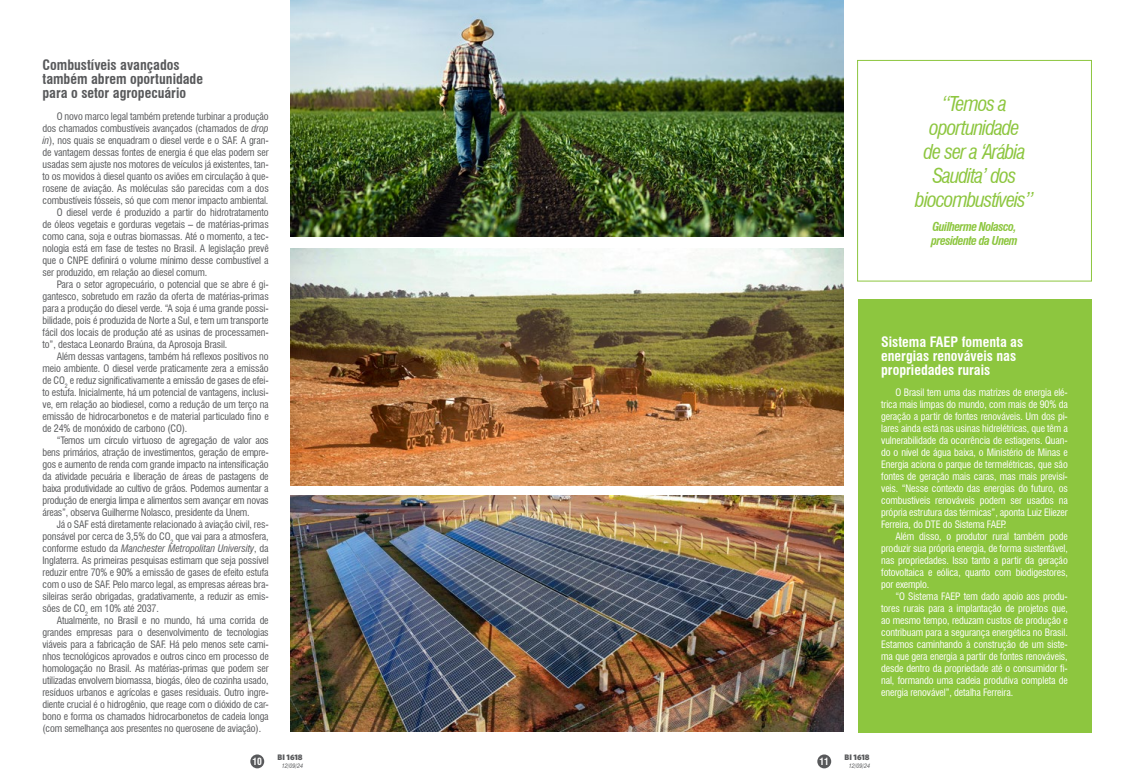
<style>
.page{position:relative;width:1134px;height:780px;background:#fff}
.page>*{position:absolute;margin:0;border:0;box-sizing:border-box;transform-origin:0 0}
.t1{font:italic condensed 20px/24px "Swiss 721 BT";letter-spacing:-.05em;color:#8dc63f;text-align:center}
.t2{font:700 condensed 14px/14px "Swiss 721 BT";color:#58595b}
.t3{font:700 condensed 14px/14px "Swiss 721 BT";color:#fff}
.t4{font:italic 700 condensed 12px/14px "Swiss 721 BT";letter-spacing:-.05em;color:#8dc63f}
.t5{font:condensed 10px "Swiss 721 BT";letter-spacing:-.01em;color:#58595b}
.t6{font:condensed 10px/12px "Swiss 721 BT";letter-spacing:-.01em;color:#fff;text-align:justify}
.t7{font:italic condensed 10px "Swiss 721 BT";letter-spacing:-.01em;color:#58595b}
.t8{font:700 condensed 9.6px "Swiss 721 BT";color:#fff}
.t9{font:900 8px "Whitney HTF";color:#58595b}
.t10{font:italic condensed 6px "Swiss 721 BT";color:#58595b}
.s1{font-style:italic}
.s2{font-style:normal}
</style>
<div class="page">
<div style="left:250px;top:754px;width:14px;height:14px;background:#58595b;border-radius:50%"></div>
<div style="left:817px;top:754px;width:14px;height:14px;background:#58595b;border-radius:50%"></div>
<div style="left:857px;top:60px;width:235px;height:221px;border:1px solid #8dc63f"></div>
<div style="left:857px;top:299px;width:234px;height:433px;background:#8dc63f"></div>
<img style="left:290px;top:495px;width:553px;height:236px">
<img style="left:290px;top:249px;width:553px;height:236px">
<img style="left:290px;top:0;width:553px;height:236px">
<h2 class="t2" style="left:43px;top:58px;width:162px">Combustíveis avançados também abrem oportunidade para o setor agropecuário</h2>
<p class="t5" style="left:57px;top:110px;width:214px">O novo marco legal também pretende turbinar a produção</p>
<p class="t5" style="left:43px;top:122px;width:228px">dos chamados combustíveis avançados (chamados de <span class="s1">drop</span></p>
<p class="t5" style="left:43px;top:134px;width:228px"><span class="s1">in</span>), nos quais se enquadram o diesel verde e o SAF. A gran-</p>
<p class="t5" style="left:43px;top:146px;width:228px">de vantagem dessas fontes de energia é que elas podem ser</p>
<p class="t5" style="left:43px;top:158px;width:228px">usadas sem ajuste nos motores de veículos já existentes, tan-</p>
<p class="t5" style="left:43px;top:170px;width:228px">to os movidos à diesel quanto os aviões em circulação à que-</p>
<p class="t5" style="left:43px;top:182px;width:228px">rosene de aviação. As moléculas são parecidas com a dos</p>
<p class="t5" style="left:43px;top:194px;width:227px">combustíveis fósseis, só que com menor impacto ambiental.</p>
<p class="t5" style="left:57px;top:206px;width:213px">O diesel verde é produzido a partir do hidrotratamento</p>
<p class="t5" style="left:43px;top:218px;width:228px">de óleos vegetais e gorduras vegetais – de matérias-primas</p>
<p class="t5" style="left:43px;top:230px;width:228px">como cana, soja e outras biomassas. Até o momento, a tec-</p>
<p class="t5" style="left:43px;top:242px;width:228px">nologia está em fase de testes no Brasil. A legislação prevê</p>
<p class="t5" style="left:43px;top:254px;width:228px">que o CNPE definirá o volume mínimo desse combustível a</p>
<p class="t5" style="left:43px;top:266px;width:166px">ser produzido, em relação ao diesel comum.</p>
<p class="t5" style="left:57px;top:278px;width:213px">Para o setor agropecuário, o potencial que se abre é gi-</p>
<p class="t5" style="left:43px;top:290px;width:228px">gantesco, sobretudo em razão da oferta de matérias-primas</p>
<p class="t5" style="left:43px;top:302px;width:228px">para a produção do diesel verde. “A soja é uma grande possi-</p>
<p class="t5" style="left:43px;top:314px;width:228px">bilidade, pois é produzida de Norte a Sul, e tem um transporte</p>
<p class="t5" style="left:43px;top:326px;width:228px">fácil dos locais de produção até as usinas de processamen-</p>
<p class="t5" style="left:43px;top:338px;width:186px">to”, destaca Leonardo Braúna, da Aprosoja Brasil.</p>
<p class="t5" style="left:57px;top:350px;width:214px">Além dessas vantagens, também há reflexos positivos no</p>
<p class="t5" style="left:43px;top:362px;width:228px">meio ambiente. O diesel verde praticamente zera a emissão</p>
<p class="t5" style="left:43px;top:374px;width:228px">de CO<sub>2</sub> e reduz significativamente a emissão de gases de efei-</p>
<p class="t5" style="left:43px;top:386px;width:228px">to estufa. Inicialmente, há um potencial de vantagens, inclusi-</p>
<p class="t5" style="left:43px;top:398px;width:228px">ve, em relação ao biodiesel, como a redução de um terço na</p>
<p class="t5" style="left:43px;top:410px;width:228px">emissão de hidrocarbonetos e de material particulado fino e</p>
<p class="t5" style="left:43px;top:422px;width:146px">de 24% de monóxido de carbono (CO).</p>
<p class="t5" style="left:57px;top:434px;width:214px">“Temos um círculo virtuoso de agregação de valor aos</p>
<p class="t5" style="left:43px;top:446px;width:228px">bens primários, atração de investimentos, geração de empre-</p>
<p class="t5" style="left:43px;top:458px;width:228px">gos e aumento de renda com grande impacto na intensificação</p>
<p class="t5" style="left:43px;top:470px;width:228px">da atividade pecuária e liberação de áreas de pastagens de</p>
<p class="t5" style="left:43px;top:482px;width:228px">baixa produtividade ao cultivo de grãos. Podemos aumentar a</p>
<p class="t5" style="left:43px;top:494px;width:228px">produção de energia limpa e alimentos sem avançar em novas</p>
<p class="t5" style="left:43px;top:506px;width:209px">áreas”, observa Guilherme Nolasco, presidente da Unem.</p>
<p class="t5" style="left:57px;top:518px;width:214px">Já o SAF está diretamente relacionado à aviação civil, res-</p>
<p class="t5" style="left:43px;top:530px;width:228px">ponsável por cerca de 3,5% do CO<sub>2</sub> que vai para a atmosfera,</p>
<p class="t7" style="left:43px;top:542px;width:228px"><span class="s2">conforme estudo da</span> Manchester Metropolitan University<span class="s2">, da</span></p>
<p class="t5" style="left:43px;top:554px;width:228px">Inglaterra. As primeiras pesquisas estimam que seja possível</p>
<p class="t5" style="left:43px;top:566px;width:228px">reduzir entre 70% e 90% a emissão de gases de efeito estufa</p>
<p class="t5" style="left:43px;top:578px;width:228px">com o uso de SAF. Pelo marco legal, as empresas aéreas bra-</p>
<p class="t5" style="left:43px;top:590px;width:228px">sileiras serão obrigadas, gradativamente, a reduzir as emis-</p>
<p class="t5" style="left:43px;top:602px;width:118px">sões de CO<sub>2</sub> em 10% até 2037.</p>
<p class="t5" style="left:57px;top:614px;width:213px">Atualmente, no Brasil e no mundo, há uma corrida de</p>
<p class="t5" style="left:43px;top:626px;width:228px">grandes empresas para o desenvolvimento de tecnologias</p>
<p class="t5" style="left:43px;top:638px;width:228px">viáveis para a fabricação de SAF. Há pelo menos sete cami-</p>
<p class="t5" style="left:43px;top:650px;width:228px">nhos tecnológicos aprovados e outros cinco em processo de</p>
<p class="t5" style="left:43px;top:662px;width:228px">homologação no Brasil. As matérias-primas que podem ser</p>
<p class="t5" style="left:43px;top:674px;width:228px">utilizadas envolvem biomassa, biogás, óleo de cozinha usado,</p>
<p class="t5" style="left:43px;top:686px;width:228px">resíduos urbanos e agrícolas e gases residuais. Outro ingre-</p>
<p class="t5" style="left:43px;top:698px;width:228px">diente crucial é o hidrogênio, que reage com o dióxido de car-</p>
<p class="t5" style="left:43px;top:710px;width:228px">bono e forma os chamados hidrocarbonetos de cadeia longa</p>
<p class="t5" style="left:43px;top:722px;width:220px">(com semelhança aos presentes no querosene de aviação).</p>
<p class="t8" style="left:252px;top:755px;width:11px">10</p>
<p class="t9" style="left:278px;top:752px;width:27px">BI 1618</p>
<p class="t10" style="left:282px;top:762px;width:23px">12/09/24</p>
<h1 class="t1" style="left:915px;top:92px;width:120px">“Temos a oportunidade<br>de ser a ‘Arábia<br>Saudita’ dos biocombustíveis”</h1>
<p class="t4" style="left:931px;top:220px;width:88px">Guilherme Nolasco, presidente da Unem</p>
<h2 class="t3" style="left:881px;top:335px;width:144px">Sistema FAEP fomenta as energias renováveis nas propriedades rurais</h2>
<p class="t6" style="left:881px;top:386px;width:188px;text-indent:14px">O Brasil tem uma das matrizes de energia elé&shy;trica mais limpas do mundo, com mais de 90% da geração a partir de fontes renováveis. Um dos pi&shy;lares ainda está nas usinas hidrelétricas, que têm a vulnerabilidade da ocorrência de estiagens. Quan&shy;do o nível de água baixa, o Ministério de Minas e Energia aciona o parque de termelétricas, que são fontes de geração mais caras, mas mais previsí&shy;veis. “Nesse contexto das energias do futuro, os combustíveis renováveis podem ser usados na própria estrutura das térmicas”, aponta Luiz Eliezer Ferreira, do DTE do Sistema FAEP.</p>
<p class="t6" style="left:881px;top:530px;width:188px;text-indent:14px">Além disso, o produtor rural também pode produzir sua própria energia, de forma sustentável, nas propriedades. Isso tanto a partir da geração fotovoltaica e eólica, quanto com biodigestores, por exemplo.</p>
<p class="t6" style="left:881px;top:590px;width:188px;text-indent:14px">“O Sistema FAEP tem dado apoio aos produ&shy;tores rurais para a implantação de projetos que, ao mesmo tempo, reduzam custos de produção e contribuam para a segurança energética no Brasil.<br>Estamos caminhando à construção de um siste&shy;ma que gera energia a partir de fontes renováveis, desde dentro da propriedade até o consumidor fi&shy;nal, formando uma cadeia produtiva completa de energia renovável”, detalha Ferreira.</p>
<p class="t8" style="left:819px;top:755px;width:11px">11</p>
<p class="t9" style="left:844px;top:752px;width:27px">BI 1618</p>
<p class="t10" style="left:849px;top:762px;width:23px">12/09/24</p>
</div>
